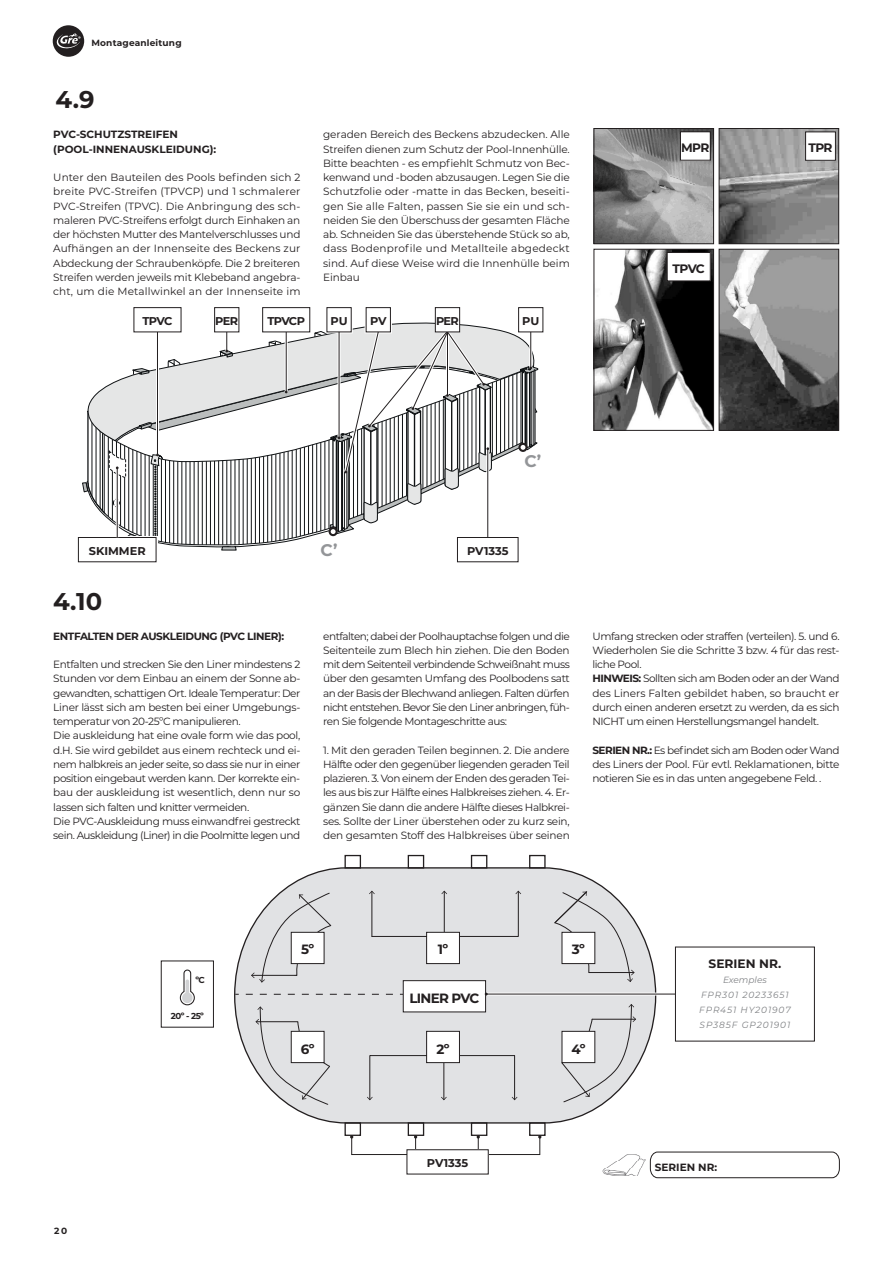
<style>
.page{position:relative;width:893px;height:1263px;background:#fff}
.page>*{position:absolute;margin:0;border:0;box-sizing:border-box;transform-origin:0 0}
.t1{font:700 24.15px "Montserrat";color:#231f20}
.t2{font:700 16.8px "Montserrat";color:#939598}
.t3{font:700 13.5px "Montserrat";letter-spacing:-.05em;color:#231f20}
.t4{font:700 12.15px "Montserrat";letter-spacing:-.05em;color:#231f20}
.t5{font:700 12.15px "Montserrat";color:#231f20}
.t6{font:700 11.25px "Montserrat";letter-spacing:-.015em;color:#231f20}
.t7{font:10.5px/14.2px "Montserrat";letter-spacing:-.035em;color:#231f20;text-align:justify}
.t8{font:700 10.5px/14.2px "Montserrat";color:#231f20}
.t9{font:700 10.5px "Montserrat";letter-spacing:-.04em;color:#231f20}
.t10{font:italic 9px/15px "Montserrat";letter-spacing:.1em;color:#808285;text-align:center}
.t11{font:700 9px "Montserrat";letter-spacing:.02em;color:#231f20}
.t12{font:700 8.7px "Montserrat";letter-spacing:-.05em;color:#231f20}
.s1{font-weight:700}
</style>
<div class="page">
<svg style="left:53px;top:25px;width:31px;height:32px"></svg>
<svg style="left:234px;top:867px;width:422px;height:257px"></svg>
<svg style="left:344px;top:855px;width:202px;height:281px;background:#dfe0e2"></svg>
<svg style="left:367px;top:1055px;width:150px;height:45px;background:#d9dadc"></svg>
<svg style="left:369px;top:891px;width:152px;height:46px;background:#d9dadc"></svg>
<svg style="left:554px;top:891px;width:81px;height:91px;background:#d7d8da"></svg>
<svg style="left:251px;top:892px;width:80px;height:90px;background:#d8d9da"></svg>
<svg style="left:561px;top:1004px;width:75px;height:98px;background:#d8d9db"></svg>
<svg style="left:255px;top:1006px;width:76px;height:99px;background:#d9d9db"></svg>
<img style="left:721px;top:251px;width:116px;height:178px">
<div style="left:719px;top:249px;width:120px;height:182px;border:1px solid #231f20"></div>
<img style="left:596px;top:130px;width:116px;height:112px">
<div style="left:594px;top:128px;width:120px;height:116px;border:1px solid #231f20"></div>
<img style="left:721px;top:130px;width:116px;height:112px">
<div style="left:719px;top:128px;width:120px;height:116px;border:1px solid #231f20"></div>
<div style="left:680px;top:132px;width:30px;height:28px;background:#fff"></div>
<div style="left:680px;top:131px;width:31px;height:30px;border:1px solid #231f20"></div>
<div style="left:806px;top:132px;width:29px;height:28px;background:#fff"></div>
<div style="left:805px;top:132px;width:31px;height:29px;border:1px solid #231f20"></div>
<img style="left:596px;top:251px;width:116px;height:178px">
<div style="left:594px;top:249px;width:120px;height:182px;border:1px solid #231f20"></div>
<div style="left:667px;top:252px;width:43px;height:29px;background:#fff"></div>
<div style="left:667px;top:252px;width:44px;height:29px;border:1px solid #231f20"></div>
<div style="left:403px;top:981px;width:83px;height:31px;background:#fff"></div>
<div style="left:403px;top:980px;width:83px;height:32px;border:1px solid #231f20"></div>
<div style="left:291px;top:932px;width:33px;height:31px;background:#fff"></div>
<div style="left:291px;top:932px;width:33px;height:32px;border:1px solid #231f20"></div>
<div style="left:291px;top:1031px;width:33px;height:31px;background:#fff"></div>
<div style="left:291px;top:1031px;width:33px;height:32px;border:1px solid #231f20"></div>
<div style="left:427px;top:932px;width:32px;height:31px;background:#fff"></div>
<div style="left:426px;top:932px;width:34px;height:32px;border:1px solid #231f20"></div>
<div style="left:427px;top:1031px;width:32px;height:31px;background:#fff"></div>
<div style="left:426px;top:1031px;width:34px;height:32px;border:1px solid #231f20"></div>
<div style="left:562px;top:932px;width:33px;height:31px;background:#fff"></div>
<div style="left:562px;top:932px;width:33px;height:32px;border:1px solid #231f20"></div>
<div style="left:562px;top:1031px;width:33px;height:31px;background:#fff"></div>
<div style="left:562px;top:1031px;width:33px;height:32px;border:1px solid #231f20"></div>
<svg style="left:350px;top:1135px;width:80px;height:20px"></svg>
<svg style="left:462px;top:1135px;width:79px;height:20px"></svg>
<div style="left:161px;top:961px;width:53px;height:66px;border:1px solid #231f20"></div>
<svg style="left:179px;top:969px;width:16px;height:37px"></svg>
<hr style="left:486px;top:994px;width:252px;height:1px;background:#231f20">
<svg style="left:246px;top:992px;width:410px;height:3px"></svg>
<svg style="left:326px;top:307px;width:1px;height:20px"></svg>
<svg style="left:538px;top:307px;width:6px;height:26px"></svg>
<svg style="left:365px;top:307px;width:27px;height:20px"></svg>
<div style="left:214px;top:307px;width:25px;height:25px;border:1px solid #231f20"></div>
<div style="left:262px;top:307px;width:48px;height:25px;border:1px solid #231f20"></div>
<div style="left:134px;top:307px;width:47px;height:25px;border:1px solid #231f20"></div>
<svg style="left:77px;top:537px;width:80px;height:26px"></svg>
<div style="left:78px;top:537px;width:78px;height:25px;background:#fff"></div>
<div style="left:327px;top:307px;width:25px;height:25px;border:1px solid #231f20"></div>
<div style="left:519px;top:308px;width:24px;height:24px;background:#fff"></div>
<div style="left:518px;top:307px;width:25px;height:25px;border:1px solid #231f20"></div>
<div style="left:366px;top:308px;width:24px;height:24px;background:#fff"></div>
<div style="left:366px;top:307px;width:25px;height:25px;border:1px solid #231f20"></div>
<div style="left:407px;top:1150px;width:81px;height:24px;background:#fff"></div>
<div style="left:407px;top:1149px;width:82px;height:25px;border:1px solid #231f20"></div>
<svg style="left:82px;top:327px;width:456px;height:223px"></svg>
<div style="left:435px;top:308px;width:25px;height:24px;background:#fff"></div>
<div style="left:435px;top:307px;width:25px;height:25px;border:1px solid #231f20"></div>
<div style="left:675px;top:947px;width:139px;height:94px;background:#fff"></div>
<div style="left:675px;top:947px;width:140px;height:94px;border:1px solid #231f20"></div>
<svg style="left:650px;top:1152px;width:190px;height:26px"></svg>
<img style="left:602px;top:1154px;width:43px;height:22px">
<p class="t11" style="left:91px;top:37px;width:92px">Montageanleitung</p>
<h1 class="t1" style="left:56px;top:82px;width:40px">4.9</h1>
<p class="t8" style="left:53px;top:127px;width:164px">PVC-SCHUTZSTREIFEN (POOL-INNENAUSKLEIDUNG):</p>
<p class="t7" style="left:53px;top:170px;width:249px">Unter den Bauteilen des Pools befinden sich 2 breite PVC-Streifen (TPVCP) und 1 schmalerer PVC-Streifen (TPVC). Die Anbringung des sch&shy;maleren PVC-Streifens erfolgt durch Einhaken an der höchsten Mutter des Mantelverschlusses und Aufhängen an der Innenseite des Beckens zur Abdeckung der Schraubenköpfe. Die 2 breiteren Streifen werden jeweils mit Klebeband angebra&shy;cht, um die Metallwinkel an der Innenseite im</p>
<p class="t6" style="left:143px;top:313px;width:31px">TPVC</p>
<p class="t6" style="left:215px;top:313px;width:24px">PER</p>
<p class="t6" style="left:267px;top:313px;width:39px">TPVCP</p>
<p class="t7" style="left:323px;top:127px;width:248px">geraden Bereich des Beckens abzudecken. Alle Streifen dienen zum Schutz der Pool-Innenhülle.<br>Bitte beachten - es empfiehlt Schmutz von Bec&shy;kenwand und -boden abzusaugen. Legen Sie die Schutzfolie oder -matte in das Becken, beseiti&shy;gen Sie alle Falten, passen Sie sie ein und sch&shy;neiden Sie den Überschuss der gesamten Fläche ab. Schneiden Sie das überstehende Stück so ab, dass Bodenprofile und Metallteile abgedeckt sind. Auf diese Weise wird die Innenhülle beim Einbau</p>
<p class="t6" style="left:331px;top:313px;width:19px">PU</p>
<p class="t6" style="left:370px;top:313px;width:18px">PV</p>
<p class="t6" style="left:522px;top:313px;width:19px">PU</p>
<p class="t6" style="left:436px;top:313px;width:24px">PER</p>
<p class="t4" style="left:681px;top:139px;width:30px">MPR</p>
<p class="t4" style="left:808px;top:139px;width:26px">TPR</p>
<p class="t4" style="left:673px;top:260px;width:34px">TPVC</p>
<h2 class="t2" style="left:524px;top:449px;width:18px">C’</h2>
<h2 class="t2" style="left:321px;top:538px;width:18px">C’</h2>
<p class="t6" style="left:89px;top:543px;width:58px">SKIMMER</p>
<p class="t6" style="left:467px;top:543px;width:43px">PV1335</p>
<h1 class="t1" style="left:53px;top:584px;width:51px">4.10</h1>
<p class="t9" style="left:53px;top:628px;width:232px">ENTFALTEN DER AUSKLEIDUNG (PVC LINER):</p>
<p class="t7" style="left:53px;top:657px;width:249px;text-align:left">Entfalten und strecken Sie den Liner mindestens 2<br>Stunden vor dem Einbau an einem der Sonne ab&shy;gewandten, schattigen Ort. Ideale Temperatur: Der Liner lässt sich am besten bei einer Umgebungs&shy;temperatur von 20-25ºC manipulieren.<br>Die auskleidung hat eine ovale form wie das pool, d.H. Sie wird gebildet aus einem rechteck und ei&shy;nem halbkreis an jeder seite, so dass sie nur in einer position eingebaut werden kann. Der korrekte ein&shy;bau der auskleidung ist wesentlich, denn nur so lassen sich falten und knitter vermeiden.<br>Die PVC-Auskleidung muss einwandfrei gestreckt sein. Auskleidung (Liner) in die Poolmitte legen und</p>
<p class="t7" style="left:323px;top:628px;width:248px">entfalten; dabei der Poolhauptachse folgen und die Seitenteile zum Blech hin ziehen. Die den Boden mit dem Seitenteil verbindende Schweißnaht muss über den gesamten Umfang des Poolbodens satt an der Basis der Blechwand anliegen. Falten dürfen nicht entstehen. Bevor Sie den Liner anbringen, füh&shy;ren Sie folgende Montageschritte aus:</p>
<p class="t7" style="left:323px;top:742px;width:248px">1. Mit den geraden Teilen beginnen. 2. Die andere Hälfte oder den gegenüber liegenden geraden Teil plazieren. 3. Von einem der Enden des geraden Tei&shy;les aus bis zur Hälfte eines Halbkreises ziehen. 4. Er&shy;gänzen Sie dann die andere Hälfte dieses Halbkrei&shy;ses. Sollte der Liner überstehen oder zu kurz sein, den gesamten Stoff des Halbkreises über seinen</p>
<p class="t7" style="left:592px;top:628px;width:249px;text-align:left">Umfang strecken oder straffen (verteilen). 5. und 6.<br>Wiederholen Sie die Schritte 3 bzw. 4 für das rest&shy;liche Pool.<br><span class="s1">HINWEIS:</span> Sollten sich am Boden oder an der Wand des Liners Falten gebildet haben, so braucht er durch einen anderen ersetzt zu werden, da es sich NICHT um einen Herstellungsmangel handelt.</p>
<p class="t7" style="left:592px;top:742px;width:249px"><span class="s1">SERIEN NR.:</span> Es befindet sich am Boden oder Wand des Liners der Pool. Für evtl. Reklamationen, bitte notieren Sie es in das unten angegebene Feld. .</p>
<p class="t12" style="left:195px;top:974px;width:11px">ºC</p>
<p class="t12" style="left:171px;top:1009px;width:35px">20º - 25º</p>
<p class="t3" style="left:301px;top:940px;width:14px">5º</p>
<p class="t3" style="left:438px;top:940px;width:12px">1º</p>
<p class="t3" style="left:409px;top:988px;width:71px">LINER PVC</p>
<p class="t3" style="left:572px;top:940px;width:15px">3º</p>
<p class="t5" style="left:709px;top:955px;width:74px">SERIEN NR.</p>
<p class="t10" style="left:699px;top:972px;width:93px">Exemples<br>FPR301 20233651<br>FPR451 HY201907<br>SP385F GP201901</p>
<p class="t11" style="left:54px;top:1224px;width:15px">20</p>
<p class="t3" style="left:301px;top:1039px;width:15px">6º</p>
<p class="t3" style="left:436px;top:1039px;width:15px">2º</p>
<p class="t6" style="left:427px;top:1155px;width:43px">PV1335</p>
<p class="t3" style="left:571px;top:1039px;width:16px">4º</p>
<p class="t8" style="left:655px;top:1160px;width:64px">SERIEN NR:</p>
</div>
